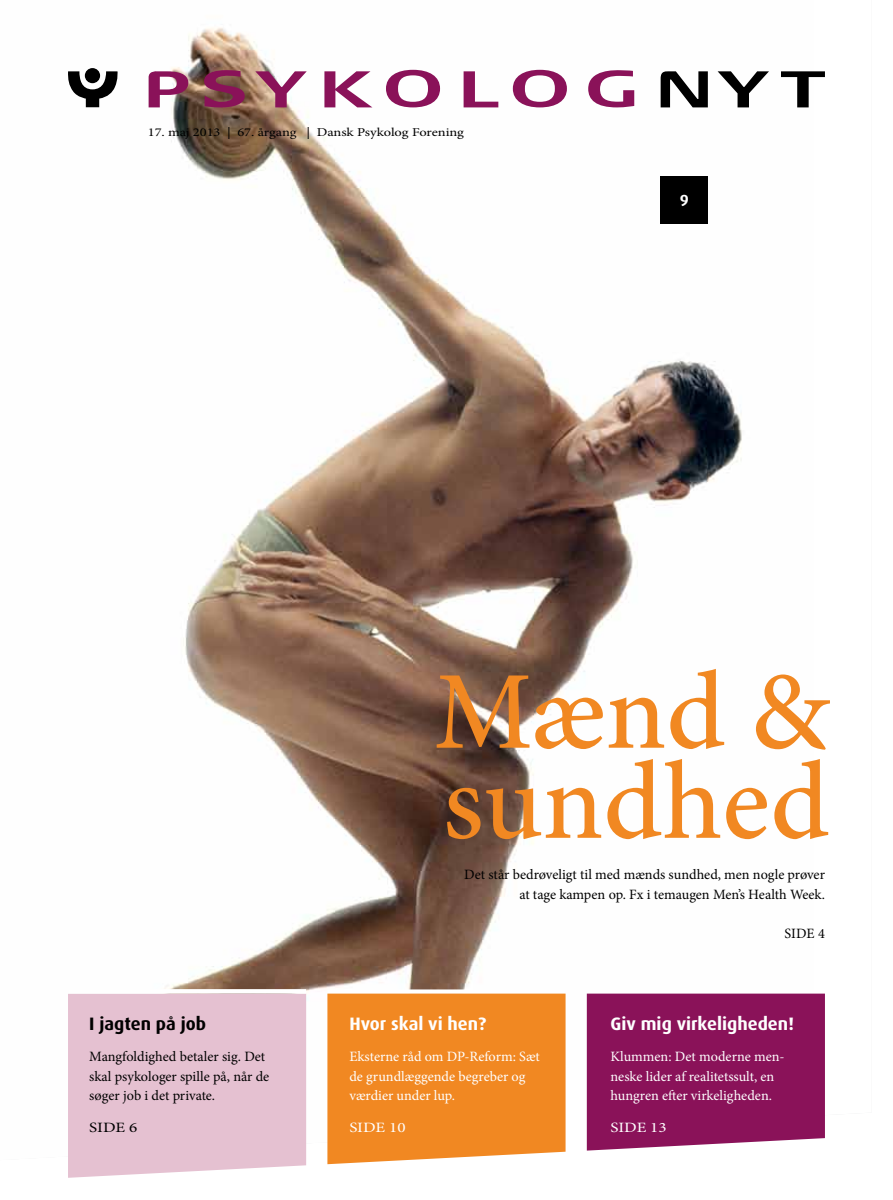
<style>
.page{position:relative;width:893px;height:1200px;background:#fff}
.page>*{position:absolute;margin:0;border:0;box-sizing:border-box;transform-origin:0 0}
.t1{font:500 111px/90px "Minion Pro";color:#f18822}
.t2{font:700 18px "Dax";color:#fff}
.t3{font:700 18px "Dax";color:#000}
.t4{font:700 16.2px "Dax";color:#fff}
.t5{font:14.25px/19.5px "Minion Pro";color:#000}
.t6{font:14.25px/19.5px "Minion Pro";color:#fff}
.t7{font:14.25px "Minion Pro";color:#fff;scale:1.2 1}
.t8{font:14.25px "Minion Pro";color:#000;scale:1.2 1}
.t9{font:12px "Minion Pro";letter-spacing:-.005em;color:#000;scale:1.2 1}
</style>
<div class="page">
<img style="left:85px;top:27px;width:724px;height:1132px">
<div style="left:68px;top:993px;width:238px;height:184px;background:#e5c1d1"></div>
<svg style="left:149px;top:71px;width:39px;height:36px"></svg>
<svg style="left:204px;top:70px;width:41px;height:37px;background:#833451"></svg>
<svg style="left:255px;top:71px;width:52px;height:36px"></svg>
<svg style="left:324px;top:71px;width:48px;height:36px"></svg>
<svg style="left:386px;top:70px;width:54px;height:37px"></svg>
<svg style="left:464px;top:71px;width:34px;height:36px"></svg>
<svg style="left:513px;top:70px;width:54px;height:37px"></svg>
<svg style="left:588px;top:69px;width:46px;height:38px"></svg>
<svg style="left:661px;top:70px;width:47px;height:37px"></svg>
<svg style="left:718px;top:71px;width:51px;height:36px"></svg>
<svg style="left:781px;top:71px;width:44px;height:36px"></svg>
<svg style="left:85px;top:68px;width:15px;height:15px"></svg>
<svg style="left:68px;top:71px;width:50px;height:36px"></svg>
<div style="left:661px;top:176px;width:47px;height:48px;background:#000"></div>
<svg style="left:85px;top:988px;width:221px;height:5px"></svg>
<hr style="left:327px;top:989px;width:239px;height:4px;background:#fff">
<hr style="left:587px;top:989px;width:238px;height:4px;background:#fff">
<div style="left:547px;top:1080px;width:61px;height:51px;background:#fff"></div>
<div style="left:327px;top:993px;width:239px;height:170px;background:#f18822"></div>
<div style="left:587px;top:993px;width:238px;height:157px;background:#8a1259"></div>
<p class="t9" style="left:148px;top:124px;width:265px">17. maj 2013 | 67. årgang | Dansk Psykolog Forening</p>
<p class="t4" style="left:680px;top:191px;width:11px">9</p>
<p class="t3" style="left:89px;top:1012px;width:118px">I jagten på job</p>
<p class="t5" style="left:89px;top:1046px;width:182px">Mangfoldighed betaler sig. Det skal psykologer spille på, når de søger job i det private.</p>
<p class="t8" style="left:89px;top:1117px;width:41px">SIDE 6</p>
<h1 class="t1" style="left:434px;top:667px;width:397px">Mænd &amp; sundhed</h1>
<p class="t5" style="left:464px;top:865px;width:362px;text-align:right">Det står bedrøveligt til med mænds sundhed, men nogle prøver at tage kampen op. Fx i temaugen Men’s Health Week.</p>
<p class="t5" style="left:784px;top:923px;width:16px">Side</p>
<p class="t5" style="left:818px;top:923px;width:8px">4</p>
<p class="t2" style="left:349px;top:1012px;width:138px">Hvor skal vi hen?</p>
<p class="t6" style="left:349px;top:1046px;width:192px">Eksterne råd om DP-Reform: Sæt de grundlæggende begreber og værdier under lup.</p>
<p class="t7" style="left:349px;top:1117px;width:48px">SIDE 10</p>
<p class="t2" style="left:611px;top:1012px;width:185px">Giv mig virkeligheden!</p>
<p class="t6" style="left:611px;top:1046px;width:176px">Klummen: Det moderne men&shy;neske lider af realitetssult, en hungren efter virkeligheden.</p>
<p class="t7" style="left:611px;top:1117px;width:48px">SIDE 13</p>
</div>
